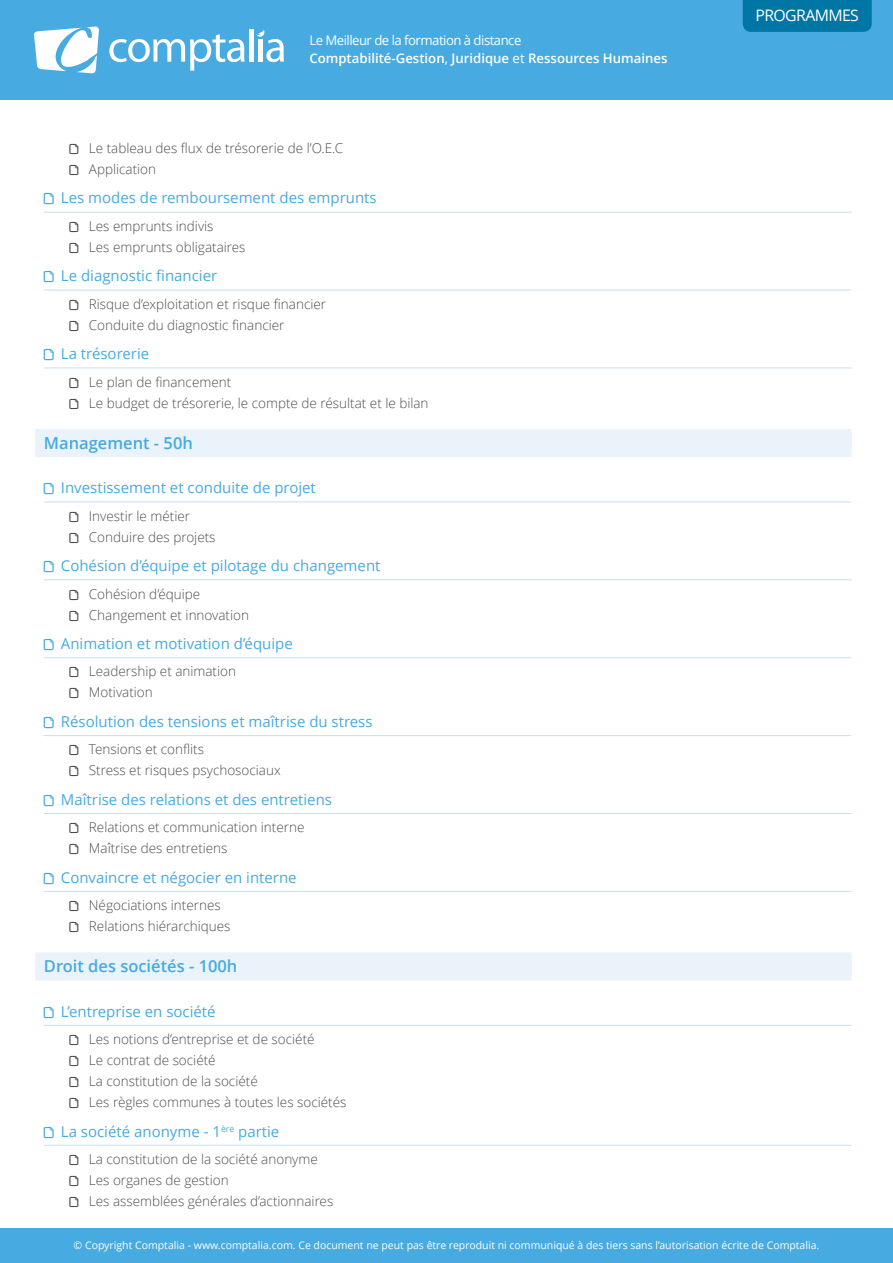
<style>
.page{position:relative;width:893px;height:1263px;background:#fff}
.page>*{position:absolute;margin:0;border:0;box-sizing:border-box;transform-origin:0 0}
.t1{font:600 16.5px "Open Sans";color:#47aae0}
.t2{font:15.9px "Open Sans";letter-spacing:-.04em;color:#fff}
.t3{font:15px "Open Sans";color:#47aae0}
.t4{font:300 13.5px/21px "Open Sans";color:#4d4d4d}
.t5{font:600 13.2px/17.9px "Open Sans";color:#fff}
.t6{font:11.55px "Open Sans";color:#fff}
.t7{font:10.5px "Open Sans";color:#fff}
.s1{font-weight:400}
</style>
<div class="page">
<div style="left:0;top:0;width:893px;height:100px;background:#47aae0"></div>
<svg style="left:34px;top:26px;width:65px;height:47px"></svg>
<svg style="left:109px;top:34px;width:136px;height:37px"></svg>
<hr style="left:249px;top:29px;width:4px;height:33px;background:#fff">
<svg style="left:257px;top:30px;width:27px;height:32px"></svg>
<div style="left:743px;top:0;width:129px;height:32px;background:#0076a5"></div>
<div style="left:0;top:1229px;width:893px;height:34px;background:#47aae0"></div>
<hr style="left:44px;top:212px;width:807px;height:1px;background:#c8dff4">
<hr style="left:44px;top:290px;width:807px;height:1px;background:#c8dff4">
<hr style="left:44px;top:368px;width:807px;height:1px;background:#c8dff4">
<div style="left:35px;top:429px;width:816px;height:24px;background:#eaf2fa"></div>
<div style="left:35px;top:432px;width:816px;height:25px;background:#eaf2fa"></div>
<hr style="left:44px;top:502px;width:807px;height:1px;background:#c8dff4">
<hr style="left:44px;top:579px;width:807px;height:1px;background:#c8dff4">
<hr style="left:44px;top:657px;width:807px;height:1px;background:#c8dff4">
<hr style="left:44px;top:735px;width:807px;height:1px;background:#c8dff4">
<hr style="left:44px;top:813px;width:807px;height:1px;background:#c8dff4">
<hr style="left:44px;top:891px;width:807px;height:1px;background:#c8dff4">
<div style="left:35px;top:952px;width:816px;height:24px;background:#eaf2fa"></div>
<div style="left:35px;top:955px;width:816px;height:26px;background:#eaf2fa"></div>
<hr style="left:44px;top:1025px;width:807px;height:1px;background:#c8dff4">
<hr style="left:44px;top:1145px;width:807px;height:1px;background:#c8dff4">
<p class="t5" style="left:309px;top:32px;width:360px"><span class="s1">Le Meilleur de la formation à distance<br></span>Comptabilité-Gestion<span class="s1">,</span> Juridique <span class="s1">et</span> Ressources Humaines</p>
<p class="t4" style="left:89px;top:138px;width:256px">Le tableau des flux de trésorerie de l’O.E.C<br>Application</p>
<p class="t3" style="left:61px;top:189px;width:317px">Les modes de remboursement des emprunts</p>
<p class="t4" style="left:89px;top:216px;width:158px">Les emprunts indivis<br>Les emprunts obligataires</p>
<p class="t3" style="left:61px;top:267px;width:158px">Le diagnostic financier</p>
<p class="t4" style="left:89px;top:294px;width:239px">Risque d’exploitation et risque financier<br>Conduite du diagnostic financier</p>
<p class="t3" style="left:61px;top:345px;width:90px">La trésorerie</p>
<p class="t4" style="left:89px;top:371px;width:341px">Le plan de financement<br>Le budget de trésorerie, le compte de résultat et le bilan</p>
<p class="t1" style="left:44px;top:433px;width:150px">Management - 50h</p>
<p class="t3" style="left:61px;top:479px;width:256px">I nvestissement et conduite de projet</p>
<p class="t4" style="left:89px;top:505px;width:128px">I nvestir le métier<br>Conduire des projets</p>
<p class="t3" style="left:61px;top:557px;width:321px">Cohésion d’équipe et pilotage du changement</p>
<p class="t4" style="left:89px;top:583px;width:162px">Cohésion d’équipe<br>Changement et innovation</p>
<p class="t3" style="left:61px;top:635px;width:233px">Animation et motivation d’équipe</p>
<p class="t4" style="left:89px;top:661px;width:149px">Leadership et animation<br>M otivation</p>
<p class="t3" style="left:61px;top:713px;width:313px">Résolution des tensions et maîtrise du stress</p>
<p class="t4" style="left:89px;top:739px;width:193px">Tensions et conflits<br>Stress et risques psychosociaux</p>
<p class="t3" style="left:61px;top:791px;width:273px">Maîtrise des relations et des entretiens</p>
<p class="t4" style="left:89px;top:817px;width:217px">Relations et communication interne<br>M aîtrise des entretiens</p>
<p class="t3" style="left:61px;top:869px;width:237px">Convaincre et négocier en interne</p>
<p class="t4" style="left:89px;top:895px;width:143px">N égociations internes<br>Relations hiérarchiques</p>
<p class="t1" style="left:44px;top:957px;width:195px">Droit des sociétés - 100h</p>
<p class="t3" style="left:61px;top:1003px;width:156px">L’entreprise en société</p>
<p class="t4" style="left:89px;top:1029px;width:259px">Les notions d’entreprise et de société<br>Le contrat de société<br>La constitution de la société<br>Les règles communes à toutes les sociétés</p>
<p class="t3" style="left:61px;top:1122px;width:220px">La société anonyme - 1<sup>ère</sup> partie</p>
<p class="t4" style="left:89px;top:1149px;width:246px">La constitution de la société anonyme<br>Les organes de gestion<br>Les assemblées générales d’actionnaires</p>
<p class="t2" style="left:755px;top:6px;width:105px">Programm es</p>
<p class="t6" style="left:83px;top:1239px;width:728px">© Copyright Comptalia.com. Ce document ne peut pas être reproduit ni communiqué à des tiers sans l’autorisation écrite de Comptalia.</p>
<p class="t7" style="left:74px;top:1239px;width:747px">© Copyright Comptalia - www.comptalia.com. Ce document ne peut pas être reproduit ni communiqué à des tiers sans l’autorisation écrite de Comptalia.</p>
</div>
